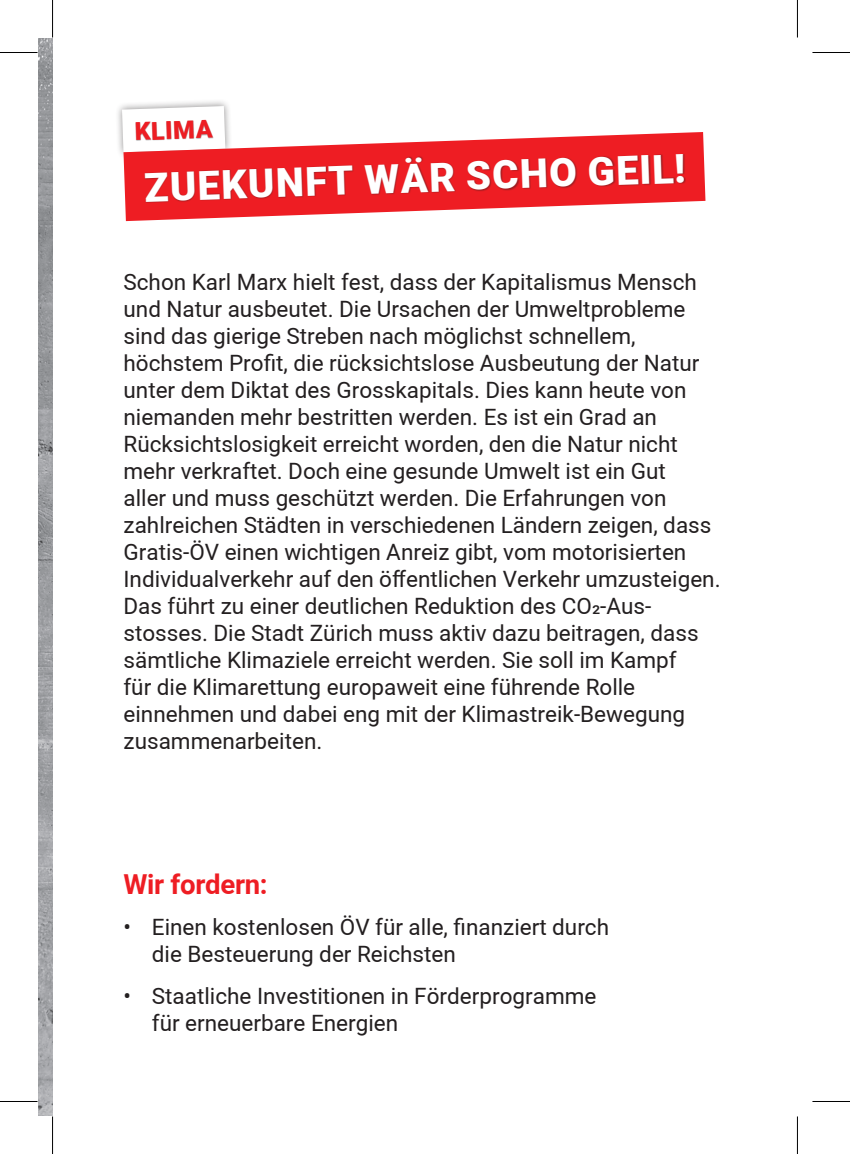
<style>
.page{position:relative;width:850px;height:1154px;background:#fff}
.page>*{position:absolute;margin:0;border:0;box-sizing:border-box;transform-origin:0 0}
.t1{font:900 40px "Araboto";color:#fff}
.t2{font:700 27.5px "Araboto";letter-spacing:-.01em;color:#ee1d23}
.t3{font:900 24.75px "Araboto";color:#ee1d23}
.t4{font:22.5px/27px "Araboto";color:#231f20}
</style>
<div class="page">
<img style="left:38px;top:38px;width:14px;height:1077px">
<div style="left:114px;top:98px;width:118px;height:61px;background:#231f20;opacity:.5"></div>
<svg style="left:122px;top:106px;width:103px;height:46px"></svg>
<div style="left:135px;top:120px;width:79px;height:21px;background:#231f20;opacity:.4"></div>
<svg style="left:123px;top:132px;width:582px;height:89px;fill:#ee1d23"></svg>
<div style="left:144px;top:154px;width:541px;height:49px;background:#231f20;opacity:.4"></div>
<hr style="left:0;top:52px;width:38px;height:1px;background:#000">
<hr style="left:812px;top:52px;width:37px;height:1px;background:#000">
<hr style="left:0;top:1101px;width:38px;height:1px;background:#000">
<hr style="left:812px;top:1101px;width:37px;height:1px;background:#000">
<hr style="left:52px;top:0;width:1px;height:38px;background:#000">
<hr style="left:52px;top:1116px;width:1px;height:38px;background:#000">
<hr style="left:796px;top:0;width:1px;height:38px;background:#000">
<hr style="left:796px;top:1116px;width:1px;height:38px;background:#000">
<p class="t3" style="left:134px;top:114px;width:79px;rotate:-2deg">KLIMA</p>
<h1 class="t1" style="left:143px;top:159px;width:543px;rotate:-2deg">ZUEKUNFT WÄR SCHO GEIL!</h1>
<p class="t4" style="left:123px;top:269px;width:598px">Schon Karl Marx hielt fest, dass der Kapitalismus Mensch und Natur ausbeutet. Die Ursachen der Umweltprobleme sind das gierige Streben nach möglichst schnellem, höchstem Profit, die rücksichtslose Ausbeutung der Natur unter dem Diktat des Grosskapitals. Dies kann heute von niemanden mehr bestritten werden. Es ist ein Grad an Rücksichtslosigkeit erreicht worden, den die Natur nicht mehr verkraftet. Doch eine gesunde Umwelt ist ein Gut<br>aller und muss geschützt werden. Die Erfahrungen von zahlreichen Städten in verschiedenen Ländern zeigen, dass Gratis-ÖV einen wichtigen Anreiz gibt, vom motorisierten Individualverkehr auf den öffentlichen Verkehr umzusteigen.<br>Das führt zu einer deutlichen Reduktion des CO2-Aus&shy;stosses. Die Stadt Zürich muss aktiv dazu beitragen, dass sämtliche Klimaziele erreicht werden. Sie soll im Kampf<br>für die Klimarettung europaweit eine führende Rolle einnehmen und dabei eng mit der Klimastreik-Bewegung zusammenarbeiten.</p>
<p class="t2" style="left:123px;top:865px;width:146px">Wir fordern:</p>
<p class="t4" style="left:152px;top:914px;width:458px;text-indent:-28px">• Einen kostenlosen ÖV für alle, finanziert durch die Besteuerung der Reichsten</p>
<p class="t4" style="left:152px;top:983px;width:446px;text-indent:-28px">• Staatliche Investitionen in Förderprogramme für erneuerbare Energien</p>
</div>
